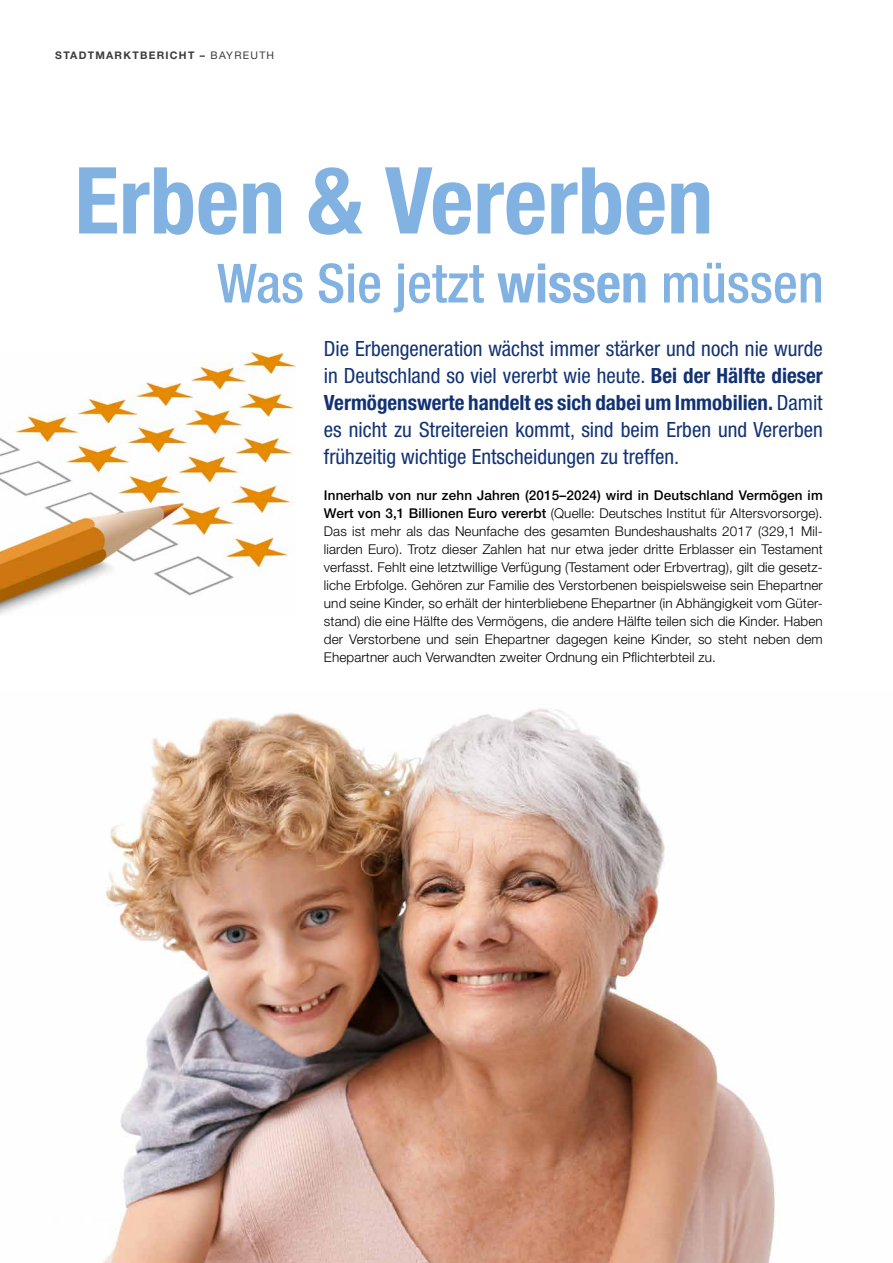
<style>
.page{position:relative;width:893px;height:1263px;background:#fff}
.page>*{position:absolute;margin:0;border:0;box-sizing:border-box;transform-origin:0 0}
.t1{font:700 condensed 92.55px "Helvetica Neue LT Std";color:#81b2e1}
.t2{font:500 condensed 54px "Helvetica Neue LT Std";color:#81b2e1}
.t3{font:condensed 21px/27px "Helvetica Neue LT Std";color:#123274;text-align:justify}
.t4{font:300 13.5px/18px "Helvetica Neue LT Std";letter-spacing:.01em;color:#000;text-align:justify}
.t5{font:700 10.5px "Helvetica Neue LT Std";letter-spacing:.12em;color:#3c3c3b}
.s1{font-weight:400}
.s2{font-weight:700}
.s3{font-weight:500}
</style>
<div class="page">
<img style="left:0;top:352px;width:295px;height:263px">
<img style="left:102px;top:708px;width:673px;height:555px">
<p class="t5" style="left:55px;top:48px;width:220px">STADTMARKTBERICHT – <span class="s1">BAYREUTH</span></p>
<h1 class="t1" style="left:74px;top:145px;width:640px">Erben &amp; Vererben</h1>
<h2 class="t2" style="left:217px;top:251px;width:608px">Was Sie jetzt <span class="s2">wissen</span> müssen</h2>
<p class="t3" style="left:324px;top:335px;width:500px">Die Erbengeneration wächst immer stärker und noch nie wurde in Deutschland so viel vererbt wie heute. <span class="s2">Bei der Hälfte dieser Vermögenswerte handelt es sich dabei um Immobilien.</span> Damit es nicht zu Streitereien kommt, sind beim Erben und Vererben frühzeitig wichtige Entscheidungen zu treffen.</p>
<p class="t4" style="left:324px;top:486px;width:500px"><span class="s3">Innerhalb von nur zehn Jahren (2015–2024) wird in Deutschland Vermögen im Wert von 3,1 Billionen Euro vererbt</span> (Quelle: Deutsches Institut für Altersvorsorge).<br>Das ist mehr als das Neunfache des gesamten Bundeshaushalts 2017 (329,1 Mil&shy;liarden Euro). Trotz dieser Zahlen hat nur etwa jeder dritte Erblasser ein Testament verfasst. Fehlt eine letztwillige Verfügung (Testament oder Erbvertrag), gilt die gesetz&shy;liche Erbfolge. Gehören zur Familie des Verstorbenen beispielsweise sein Ehepartner und seine Kinder, so erhält der hinterbliebene Ehepartner (in Abhängigkeit vom Güter&shy;stand) die eine Hälfte des Vermögens, die andere Hälfte teilen sich die Kinder. Haben der Verstorbene und sein Ehepartner dagegen keine Kinder, so steht neben dem Ehepartner auch Verwandten zweiter Ordnung ein Pflichterbteil zu.</p>
</div>
